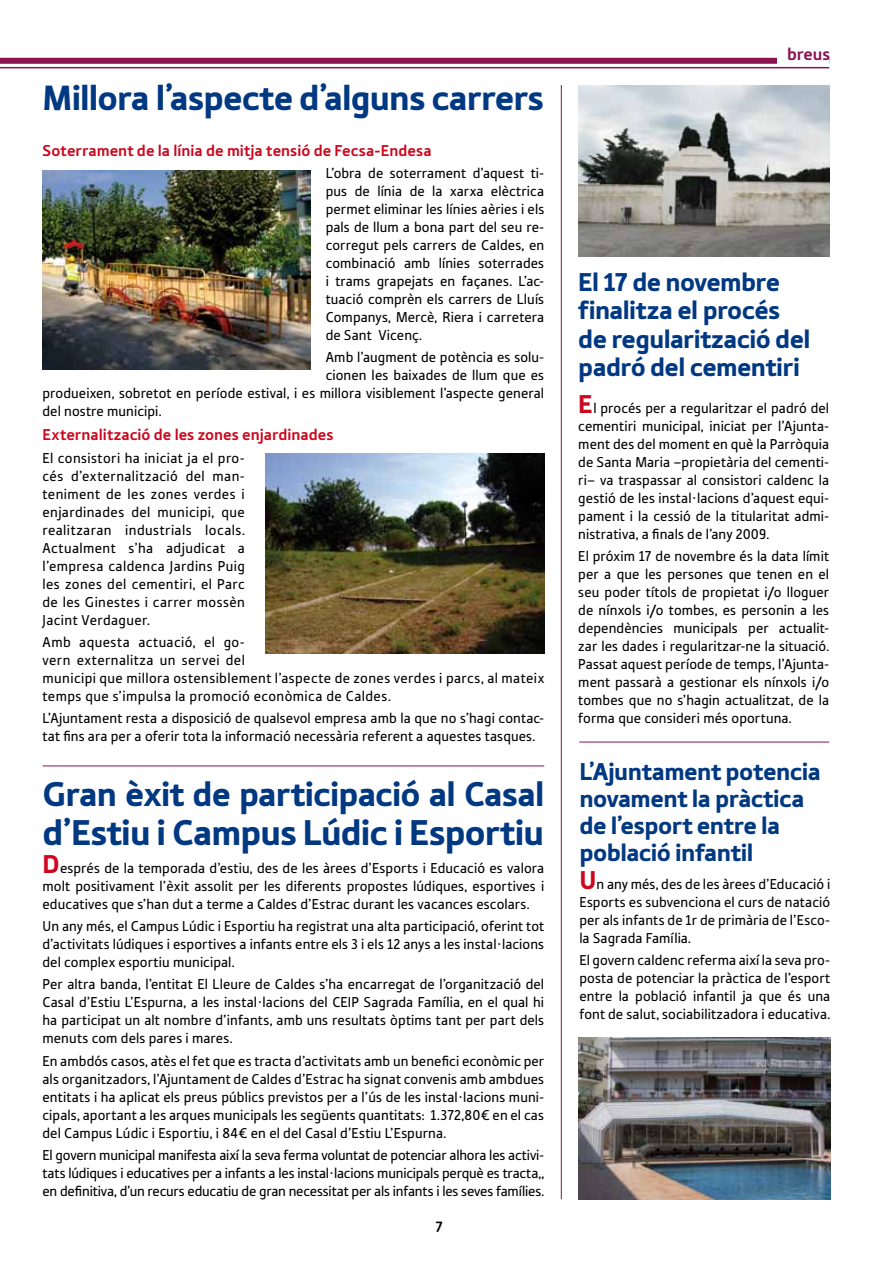
<style>
.page{position:relative;width:893px;height:1263px;background:#fff}
.page>*{position:absolute;margin:0;border:0;box-sizing:border-box;transform-origin:0 0}
.t1{font:900 37.5px "Tabula ITC Std";letter-spacing:-.025em;color:#003882}
.t2{font:900 36.75px "Tabula ITC Std";letter-spacing:-.025em;color:#003882}
.t3{font:900 36px "Tabula ITC Std";letter-spacing:-.025em;color:#003882}
.t4{font:900 27px/28.5px "Tabula ITC Std";letter-spacing:-.02em;color:#003882}
.t5{font:900 25.5px/27px "Tabula ITC Std";letter-spacing:-.02em;color:#003882}
.t6{font:700 18px "Tabula ITC Std";letter-spacing:-.005em;color:#89124f}
.t7{font:700 16.5px "Tabula ITC Std";color:#cd071e}
.t8{font:15px/18px "Tabula ITC Std";letter-spacing:.005em;color:#000;text-align:justify}
.t9{font:15px/18px "Tabula ITC Std";letter-spacing:.025em;color:#000}
.t10{font:700 15px "Scala Sans";color:#000}
.s1{font-weight:900;font-size:27px;color:#cd071e}
</style>
<div class="page">
<hr style="left:0;top:67px;width:829px;height:1px;background:#89124f">
<div style="left:0;top:58px;width:829px;height:6px;background:#89124f"></div>
<div style="left:777px;top:44px;width:52px;height:21px;background:#fff"></div>
<img style="left:578px;top:1037px;width:252px;height:162px">
<img style="left:578px;top:85px;width:251px;height:172px">
<img style="left:43px;top:171px;width:267px;height:199px">
<img style="left:265px;top:453px;width:279px;height:201px">
<hr style="left:43px;top:765px;width:501px;height:1px;background:#89124f">
<hr style="left:561px;top:85px;width:1px;height:1114px;background:#89124f">
<hr style="left:579px;top:742px;width:250px;height:1px;background:#89124f">
<h2 class="t2" style="left:43px;top:76px;width:503px">Millora l’aspecte d’alguns carrers</h2>
<p class="t7" style="left:43px;top:141px;width:391px">Soterrament de la línia de mitja tensió de Fecsa-Endesa</p>
<p class="t8" style="left:326px;top:164px;width:220px">L’obra de soterrament d’aquest ti&shy;pus de línia de la xarxa elèctrica permet eliminar les línies aèries i els pals de llum a bona part del seu re&shy;corregut pels carrers de Caldes, en combinació amb línies soterrades i trams grapejats en façanes. L’ac&shy;tuació comprèn els carrers de Lluís Companys, Mercè, Riera i carretera de Sant Vicenç.</p>
<p class="t8" style="left:326px;top:348px;width:220px">Amb l’augment de potència es solu-</p>
<p class="t8" style="left:326px;top:366px;width:220px">cionen les baixades de llum que es</p>
<p class="t8" style="left:43px;top:384px;width:503px">produeixen, sobretot en període estival, i es millora visiblement l’aspecte general</p>
<p class="t8" style="left:43px;top:402px;width:121px">del nostre municipi.</p>
<p class="t7" style="left:43px;top:425px;width:292px">Externalització de les zones enjardinades</p>
<p class="t8" style="left:43px;top:448px;width:204px">El consistori ha iniciat ja el pro&shy;cés d’externalització del man&shy;teniment de les zones verdes i enjardinades del municipi, que realitzaran industrials locals.<br>Actualment s’ha adjudicat a l’empresa caldenca Jardins Puig les zones del cementiri, el Parc de les Ginestes i carrer mossèn Jacint Verdaguer.</p>
<p class="t9" style="left:43px;top:633px;width:503px">Amb aquesta actuació, el go-<br>vern externalitza un servei del<br>municipi que millora ostensiblement l’aspecte de zones verdes i parcs, al mateix temps que s’impulsa la promoció econòmica de Caldes.</p>
<p class="t8" style="left:43px;top:709px;width:503px">L’Ajuntament resta a disposició de qualsevol empresa amb la que no s’hagi contac&shy;tat fins ara per a oferir tota la informació necessària referent a aquestes tasques.</p>
<h3 class="t3" style="left:43px;top:773px;width:503px">Gran èxit de participació al Casal</h3>
<h1 class="t1" style="left:43px;top:810px;width:503px">d’Estiu i Campus Lúdic i Esportiu</h1>
<p class="t8" style="left:43px;top:859px;width:503px"><span class="s1">D</span>esprés de la temporada d’estiu, des de les àrees d’Esports i Educació es valora molt positivament l’èxit assolit per les diferents propostes lúdiques, esportives i educatives que s’han dut a terme a Caldes d’Estrac durant les vacances escolars.</p>
<p class="t8" style="left:43px;top:917px;width:503px">Un any més, el Campus Lúdic i Esportiu ha registrat una alta participació, oferint tot d’activitats lúdiques i esportives a infants entre els 3 i els 12 anys a les instal·lacions del complex esportiu municipal.</p>
<p class="t8" style="left:43px;top:975px;width:503px">Per altra banda, l’entitat El Lleure de Caldes s’ha encarregat de l’organització del Casal d’Estiu L’Espurna, a les instal·lacions del CEIP Sagrada Família, en el qual hi ha participat un alt nombre d’infants, amb uns resultats òptims tant per part dels menuts com dels pares i mares.</p>
<p class="t8" style="left:43px;top:1051px;width:503px">En ambdós casos, atès el fet que es tracta d’activitats amb un benefici econòmic per als organitzadors, l’Ajuntament de Caldes d’Estrac ha signat convenis amb ambdues entitats i ha aplicat els preus públics previstos per a l’ús de les instal·lacions muni&shy;cipals, aportant a les arques municipals les següents quantitats: 1.372,80€ en el cas del Campus Lúdic i Esportiu, i 84€ en el del Casal d’Estiu L’Espurna.</p>
<p class="t8" style="left:43px;top:1146px;width:503px">El govern municipal manifesta així la seva ferma voluntat de potenciar alhora les activi&shy;tats lúdiques i educatives per a infants a les instal·lacions municipals perquè es tracta,, en definitiva, d’un recurs educatiu de gran necessitat per als infants i les seves famílies.</p>
<p class="t10" style="left:436px;top:1216px;width:8px">7</p>
<p class="t6" style="left:787px;top:44px;width:45px">breus</p>
<h3 class="t4" style="left:578px;top:267px;width:234px">El 17 de novembre finalitza el procés de regularització del padró del cementiri</h3>
<p class="t8" style="left:578px;top:398px;width:252px"><span class="s1">E</span>l procés per a regularitzar el padró del cementiri municipal, iniciat per l’Ajunta&shy;ment des del moment en què la Parròquia de Santa Maria –propietària del cementi&shy;ri– va traspassar al consistori caldenc la gestió de les instal·lacions d’aquest equi&shy;pament i la cessió de la titularitat admi&shy;nistrativa, a finals de l’any 2009.</p>
<p class="t8" style="left:578px;top:547px;width:252px">El próxim 17 de novembre és la data límit per a que les persones que tenen en el seu poder títols de propietat i/o lloguer de nínxols i/o tombes, es personin a les dependències municipals per actualit&shy;zar les dades i regularitzar-ne la situació.<br>Passat aquest període de temps, l’Ajunta&shy;ment passarà a gestionar els nínxols i/o tombes que no s’hagin actualitzat, de la forma que consideri més oportuna.</p>
<h3 class="t5" style="left:579px;top:757px;width:243px">L’Ajuntament potencia novament la pràctica de l’esport entre la població infantil</h3>
<p class="t8" style="left:579px;top:874px;width:252px"><span class="s1">U</span>n any més, des de les àrees d’Educació i Esports es subvenciona el curs de natació per als infants de 1r de primària de l’Esco&shy;la Sagrada Família.</p>
<p class="t8" style="left:579px;top:951px;width:252px">El govern caldenc referma així la seva pro&shy;posta de potenciar la pràctica de l’esport entre la població infantil ja que és una font de salut, sociabilitzadora i educativa.</p>
</div>
